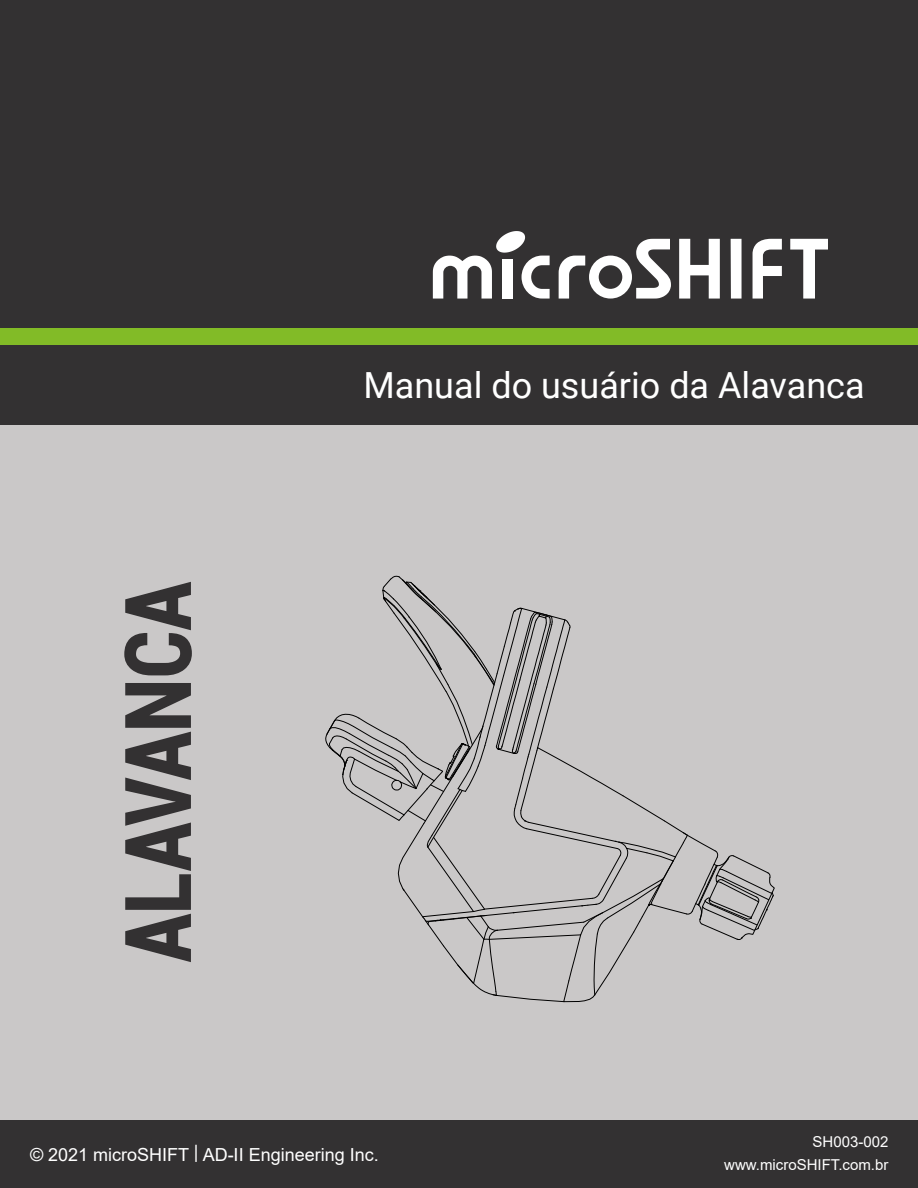
<style>
.page{position:relative;width:918px;height:1188px;background:#fff}
.page>*{position:absolute;margin:0;border:0;box-sizing:border-box;transform-origin:0 0}
.t1{font:900 92.4px "Roboto";letter-spacing:-.005em;color:#333132;scale:.82 1}
.t2{font:36px "Roboto";color:#fff}
.t3{font:18px "Arial";color:#fff}
.t4{font:15px/22.2px "Arial";color:#fff;text-align:right}
</style>
<div class="page">
<div style="left:0;top:424px;width:918px;height:764px;background:#cac8c8"></div>
<div style="left:0;top:0;width:918px;height:345px;background:#333132"></div>
<div style="left:0;top:345px;width:918px;height:79px;background:#333132"></div>
<svg style="left:790px;top:239px;width:38px;height:60px"></svg>
<div style="left:731px;top:239px;width:11px;height:60px;background:#fff"></div>
<svg style="left:679px;top:239px;width:41px;height:60px"></svg>
<svg style="left:753px;top:239px;width:29px;height:60px"></svg>
<svg style="left:433px;top:231px;width:117px;height:68px"></svg>
<svg style="left:559px;top:239px;width:112px;height:60px"></svg>
<div style="left:0;top:329px;width:918px;height:16px;background:#82bb27"></div>
<div style="left:0;top:1120px;width:918px;height:68px;background:#333132"></div>
<svg style="left:325px;top:575px;width:450px;height:428px"></svg>
<h1 class="t1" style="left:93px;top:962px;width:466px;rotate:-90deg">ALAVANCA</h1>
<h2 class="t2" style="left:363px;top:360px;width:503px">Manual do usuário da Alavanca</h2>
<p class="t3" style="left:30px;top:1142px;width:350px">© 2021 microSHIFT | AD-II Engineering Inc.</p>
<p class="t4" style="left:724px;top:1131px;width:166px">SH003-002 www.microSHIFT.com.br</p>
</div>
